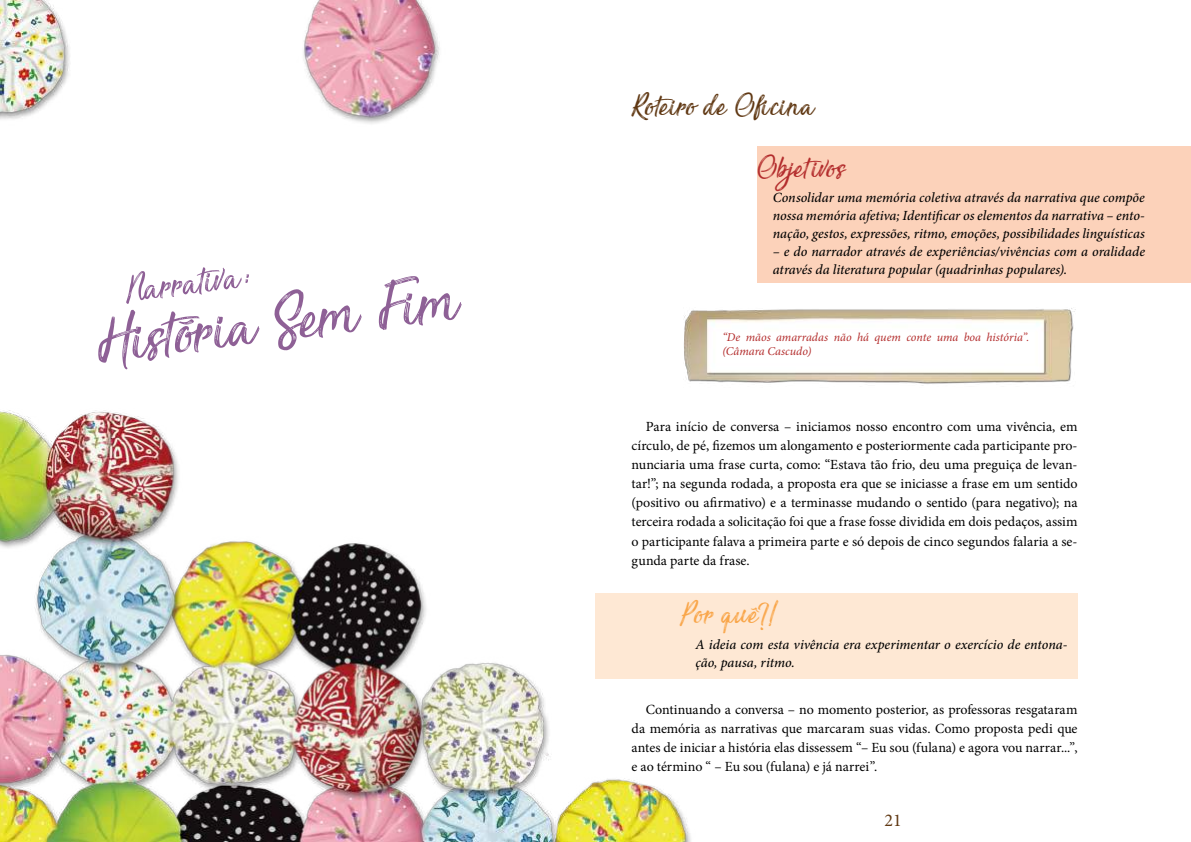
<style>
.page{position:relative;width:1191px;height:842px;background:#fff}
.page>*{position:absolute;margin:0;border:0;box-sizing:border-box;transform-origin:0 0}
.t1{font:85px "Sensations and Qualities";color:#8e6096}
.t2{font:50px "Sensations and Qualities";color:#8e6096}
.t3{font:40px "Sensations and Qualities";letter-spacing:.02em;color:#603813}
.t4{font:40px "Sensations and Qualities";letter-spacing:.015em;color:#b32c2c}
.t5{font:40px "Sensations and Qualities";letter-spacing:.015em;color:#f9a64a}
.t6{font:18px "Minion Pro";color:#603813}
.t7{font:14px/19.2px "Minion Pro";color:#000;text-align:justify}
.t8{font:italic 500 14px/18px "Minion Pro";color:#000}
.t9{font:italic 12px/14.4px "Minion Pro";color:#b32c2c}
.s1{font-family:"mellonydrybrush";font-size:30px}
</style>
<div class="page">
<img style="left:0;top:0;width:1191px;height:842px">
<div style="left:758px;top:147px;width:433px;height:136px;background:#fcd2ba"></div>
<div style="left:595px;top:593px;width:482px;height:85px;background:#fee8d4"></div>
<img style="left:667px;top:299px;width:417px;height:92px">
<h2 class="t2" style="left:122px;top:266px;width:129px;rotate:-7deg">Narrativa:</h2>
<h1 class="t1" style="left:92px;top:302px;width:368px;rotate:-7deg">História Sem Fim</h1>
<h3 class="t3" style="left:631px;top:86px;width:186px">Roteiro de Oficina</h3>
<h3 class="t4" style="left:758px;top:148px;width:90px">Objetivos</h3>
<p class="t8" style="left:773px;top:189px;width:374px;text-align:justify">Consolidar uma memória coletiva através da narrativa que compõe nossa memória afetiva; Identificar os elementos da narrativa – ento&shy;nação, gestos, expressões, ritmo, emoções, possibilidades linguísticas</p>
<p class="t8" style="left:773px;top:243px;width:374px">– e do narrador através de experiências/vivências com a oralidade através da literatura popular (quadrinhas populares).</p>
<p class="t9" style="left:722px;top:330px;width:308px">“De mãos amarradas não há quem conte uma boa história”. (Câmara Cascudo)</p>
<p class="t7" style="left:631px;top:417px;width:447px;text-indent:14px">Para início de conversa – iniciamos nosso encontro com uma vivência, em círculo, de pé, fizemos um alongamento e posteriormente cada participante pro&shy;nunciaria uma frase curta, como: “Estava tão frio, deu uma preguiça de levan&shy;tar!”; na segunda rodada, a proposta era que se iniciasse a frase em um sentido (positivo ou afirmativo) e a terminasse mudando o sentido (para negativo); na terceira rodada a solicitação foi que a frase fosse dividida em dois pedaços, assim o participante falava a primeira parte e só depois de cinco segundos falaria a se&shy;gunda parte da frase.</p>
<h3 class="t5" style="left:680px;top:594px;width:100px">Por quê<span class="s1">?</span>!</h3>
<p class="t8" style="left:695px;top:635px;width:374px">A ideia com esta vivência era experimentar o exercício de entona&shy;ção, pausa, ritmo.</p>
<p class="t7" style="left:631px;top:700px;width:447px;text-indent:14px">Continuando a conversa – no momento posterior, as professoras resgataram da memória as narrativas que marcaram suas vidas. Como proposta pedi que antes de iniciar a história elas dissessem “– Eu sou (fulana) e agora vou narrar...”, e ao término “ – Eu sou (fulana) e já narrei”.</p>
<p class="t6" style="left:884px;top:808px;width:19px">21</p>
</div>
